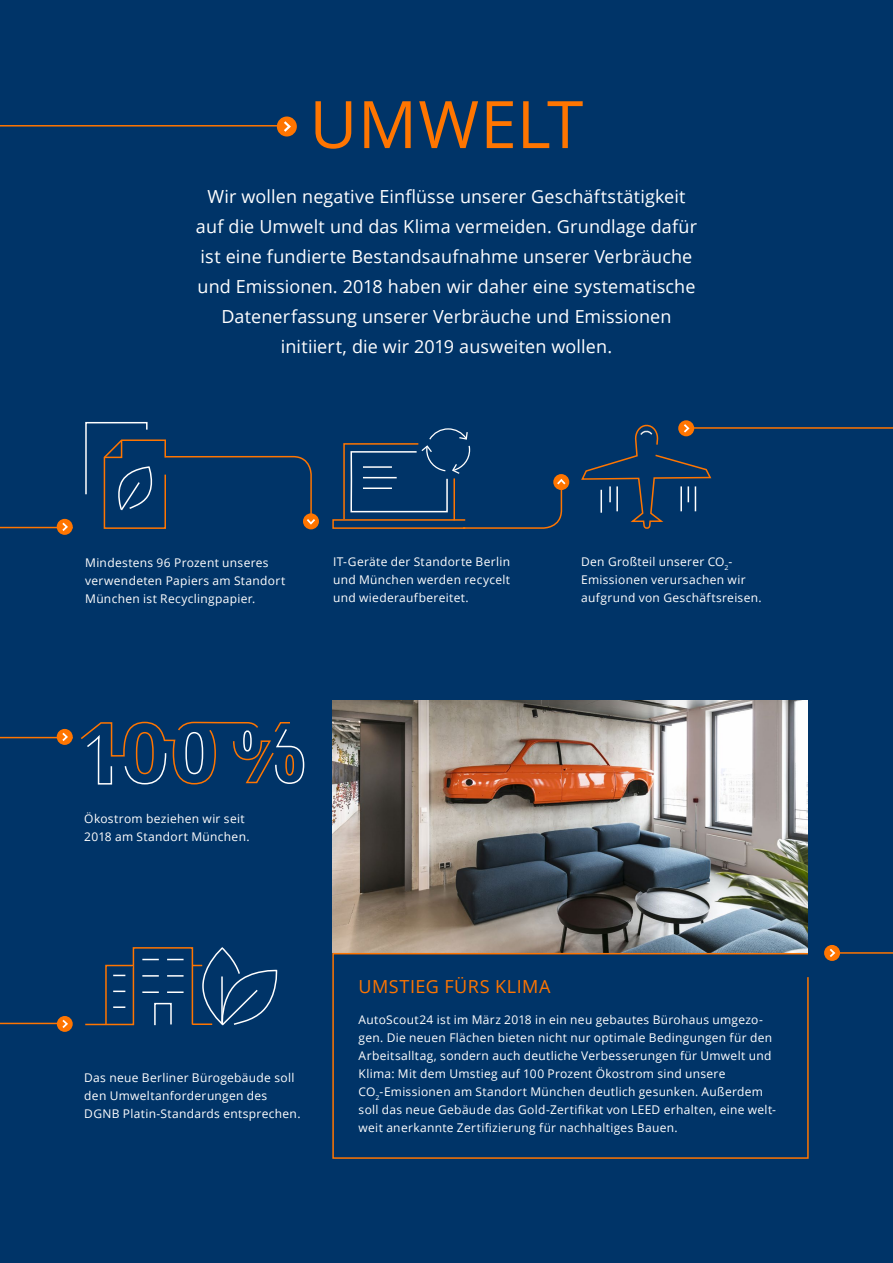
<style>
.page{position:relative;width:893px;height:1263px;background:#003468}
.page>*{position:absolute;margin:0;border:0;box-sizing:border-box;transform-origin:0 0}
.t1{font:65.55px "Open Sans";letter-spacing:.01em;color:#ff7500}
.t2{font:18px/30px "Open Sans";letter-spacing:.005em;color:#fff;text-align:center}
.t3{font:18px "Open Sans";letter-spacing:.025em;color:#ff7500}
.t4{font:12px/18px "Open Sans";letter-spacing:.025em;color:#fff}
</style>
<div class="page">
<img style="left:332px;top:701px;width:476px;height:251px">
<hr style="left:0;top:527px;width:73px;height:1px;background:#ff7500">
<hr style="left:685px;top:427px;width:208px;height:2px;background:#ff7500">
<hr style="left:0;top:737px;width:73px;height:1px;background:#ff7500">
<hr style="left:832px;top:952px;width:61px;height:2px;background:#ff7500">
<div style="left:824px;top:945px;width:16px;height:16px;background:#ff7500;border-radius:50%"></div>
<svg style="left:830px;top:949px;width:5px;height:8px"></svg>
<div style="left:57px;top:519px;width:16px;height:16px;background:#ff7500;border-radius:50%"></div>
<svg style="left:62px;top:523px;width:6px;height:8px"></svg>
<div style="left:57px;top:729px;width:16px;height:16px;background:#ff7500;border-radius:50%"></div>
<svg style="left:62px;top:733px;width:6px;height:8px"></svg>
<svg style="left:332px;top:952px;width:477px;height:207px"></svg>
<hr style="left:0;top:1023px;width:69px;height:1px;background:#ff7500">
<div style="left:57px;top:1016px;width:16px;height:16px;background:#ff7500;border-radius:50%"></div>
<svg style="left:62px;top:1020px;width:6px;height:8px"></svg>
<svg style="left:678px;top:420px;width:16px;height:16px"></svg>
<hr style="left:0;top:125px;width:281px;height:2px;background:#ff7500">
<div style="left:277px;top:117px;width:20px;height:19px;background:#ff7500;border-radius:50%"></div>
<svg style="left:284px;top:121px;width:7px;height:11px"></svg>
<svg style="left:81px;top:721px;width:224px;height:64px"></svg>
<svg style="left:581px;top:422px;width:132px;height:107px"></svg>
<hr style="left:680px;top:486px;width:2px;height:25px;background:#fff">
<hr style="left:600px;top:490px;width:2px;height:23px;background:#fff">
<div style="left:332px;top:519px;width:134px;height:10px;border:2px solid #ff7500"></div>
<svg style="left:303px;top:513px;width:16px;height:16px"></svg>
<svg style="left:553px;top:474px;width:16px;height:16px"></svg>
<svg style="left:343px;top:428px;width:222px;height:101px"></svg>
<svg style="left:85px;top:947px;width:193px;height:79px"></svg>
<svg style="left:85px;top:421px;width:230px;height:109px"></svg>
<h1 class="t1" style="left:309px;top:79px;width:275px">UMWELT</h1>
<p class="t2" style="left:196px;top:181px;width:502px">Wir wollen negative Einflüsse unserer Geschäftstätigkeit auf die Umwelt und das Klima vermeiden. Grundlage dafür ist eine fundierte Bestandsaufnahme unserer Verbräuche und Emissionen. 2018 haben wir daher eine systematische Datenerfassung unserer Verbräuche und Emissionen initiiert, die wir 2019 ausweiten wollen.</p>
<p class="t4" style="left:85px;top:553px;width:202px">Mindestens 96 Prozent unseres verwendeten Papiers am Standort<br>München ist Recyclingpapier.</p>
<p class="t4" style="left:333px;top:553px;width:179px;text-align:justify">IT-Geräte der Standorte Berlin und München werden recycelt und wiederaufbereitet.</p>
<p class="t4" style="left:581px;top:553px;width:182px">Den Großteil unserer CO<sub>2</sub>-<br>Emissionen verursachen wir aufgrund von Geschäftsreisen.</p>
<p class="t4" style="left:84px;top:809px;width:167px">Ökostrom beziehen wir seit<br>2018 am Standort München.</p>
<p class="t4" style="left:84px;top:1068px;width:218px">Das neue Berliner Bürogebäude soll den Umweltanforderungen des<br>DGNB Platin-Standards entsprechen.</p>
<h2 class="t3" style="left:359px;top:974px;width:193px">UMSTIEG FÜRS KLIMA</h2>
<p class="t4" style="left:359px;top:1010px;width:419px">AutoScout24 ist im März 2018 in ein neu gebautes Bürohaus umgezo&shy;gen. Die neuen Flächen bieten nicht nur optimale Bedingungen für den Arbeitsalltag, sondern auch deutliche Verbesserungen für Umwelt und Klima: Mit dem Umstieg auf 100 Prozent Ökostrom sind unsere CO<sub>2</sub>-Emissionen am Standort München deutlich gesunken. Außerdem soll das neue Gebäude das Gold-Zertifikat von LEED erhalten, eine welt&shy;weit anerkannte Zertifizierung für nachhaltiges Bauen.</p>
</div>
